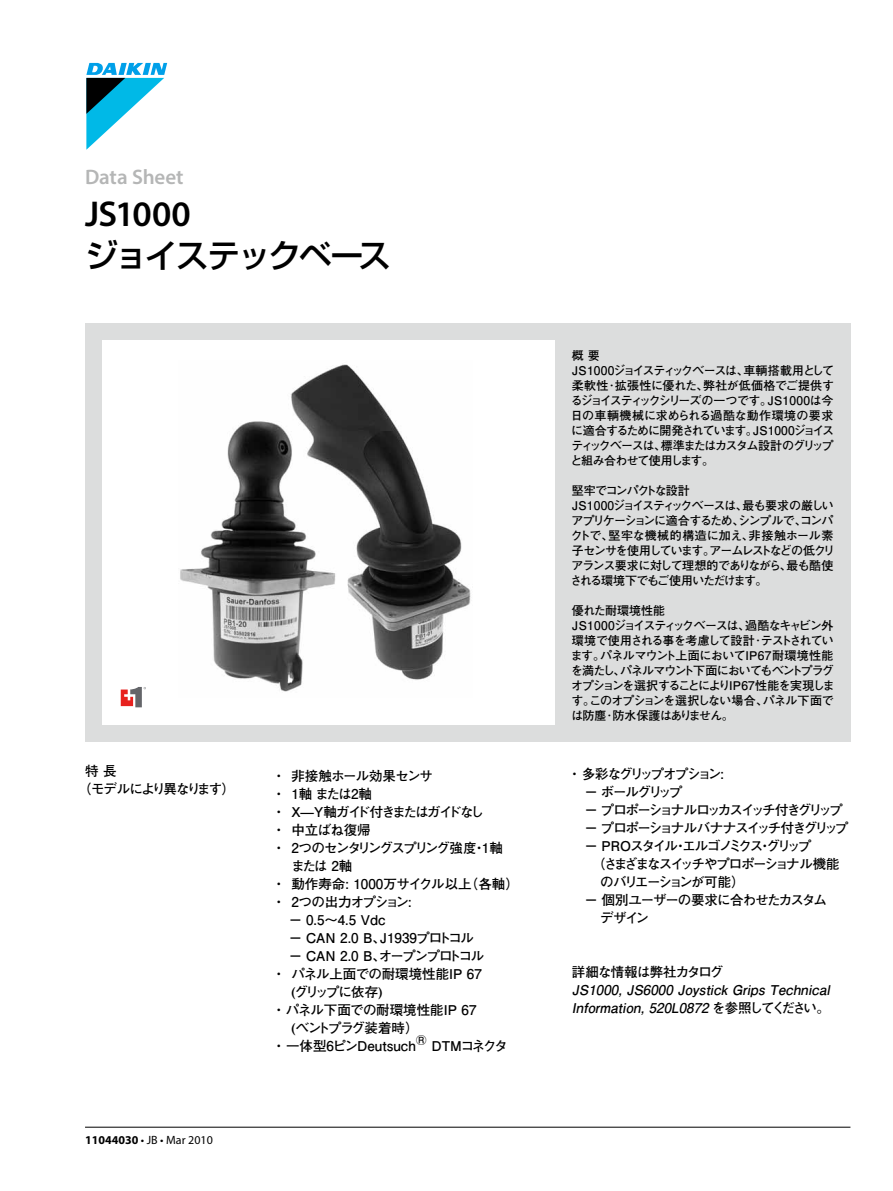
<style>
.page{position:relative;width:893px;height:1191px;background:#fff}
.page>*{position:absolute;margin:0;border:0;box-sizing:border-box;transform-origin:0 0}
.t1{font:600 36px "Myriad Pro";letter-spacing:-.015em;color:#000}
.t2{font:500 33px "Shin Go Pro";letter-spacing:-.075em;color:#000}
.t3{font:600 21px "Myriad Pro";letter-spacing:-.005em;color:#b5b6b6}
.t4{font:700 13.5px "Futo Go B101 Pro";color:#000}
.t5{font:italic 700 13.5px/18px "Futo Go B101 Pro";color:#000}
.t6{font:700 13.5px "Futo Go B101 Pro";letter-spacing:-.09em;color:#000}
.t7{font:700 13.5px "Futo Go B101 Pro";letter-spacing:-.16em;color:#000}
.t8{font:700 13.5px "Futo Go B101 Pro";letter-spacing:-.13em;color:#000}
.t9{font:700 13.5px "Futo Go B101 Pro";letter-spacing:-.065em;color:#000}
.t10{font:700 13.5px "Futo Go B101 Pro";letter-spacing:-.125em;color:#000}
.t11{font:700 13.5px "Futo Go B101 Pro";letter-spacing:-.115em;color:#000}
.t12{font:700 13.5px "Futo Go B101 Pro";letter-spacing:-.07em;color:#000}
.t13{font:700 13.5px "Futo Go B101 Pro";letter-spacing:-.12em;color:#000}
.t14{font:700 13.5px/18px "Futo Go B101 Pro";letter-spacing:-.135em;color:#000}
.t15{font:700 13.5px "Futo Go B101 Pro";letter-spacing:-.155em;color:#000}
.t16{font:700 13.5px "Futo Go B101 Pro";letter-spacing:-.04em;color:#000}
.t17{font:700 13.5px "Futo Go B101 Pro";letter-spacing:-.14em;color:#000}
.t18{font:700 13.5px "Futo Go B101 Pro";letter-spacing:-.145em;color:#000}
.t19{font:700 12px/15px "Futo Go B101 Pro";letter-spacing:-.065em;color:#000}
.t20{font:700 12px/15px "Futo Go B101 Pro";letter-spacing:-.085em;color:#000}
.t21{font:12px "Myriad Pro";color:#000}
.s1{font-weight:700}
.s2{font-style:normal}
</style>
<div class="page">
<div style="left:85px;top:323px;width:765px;height:419px;background:#dcdddd"></div>
<hr style="left:85px;top:1126px;width:765px;height:1px;background:#000">
<div style="left:102px;top:340px;width:453px;height:385px;background:#fff"></div>
<svg style="left:121px;top:687px;width:25px;height:20px"></svg>
<img style="left:180px;top:364px;width:291px;height:328px">
<svg style="left:86px;top:63px;width:81px;height:87px"></svg>
<h3 class="t3" style="left:85px;top:163px;width:100px">Data Sheet</h3>
<h1 class="t1" style="left:85px;top:191px;width:107px">JS1000</h1>
<h2 class="t2" style="left:85px;top:228px;width:308px">ジョイステックベース</h2>
<p class="t14" style="left:78px;top:760px;width:159px;text-indent:7px">特 長<br>（モデルにより異なります）</p>
<p class="t21" style="left:85px;top:1132px;width:129px"><span class="s1">11044030</span> • JB • Mar 2010</p>
<p class="t16" style="left:272px;top:765px;width:162px">・ 非接触ホール効果センサ</p>
<p class="t6" style="left:272px;top:783px;width:101px">・ 1軸 または2軸</p>
<p class="t13" style="left:272px;top:801px;width:213px">・ X—Y軸ガイド付きまたはガイドなし</p>
<p class="t6" style="left:272px;top:819px;width:100px">・ 中立ばね復帰</p>
<p class="t11" style="left:272px;top:837px;width:232px">・ 2つのセンタリングスプリング強度・1軸</p>
<p class="t6" style="left:291px;top:855px;width:63px">または 2軸</p>
<p class="t4" style="left:272px;top:873px;width:248px">・ 動作寿命: 1000万サイクル以上（各軸）</p>
<p class="t9" style="left:272px;top:891px;width:141px">・ 2つの出力オプション:</p>
<p class="t6" style="left:289px;top:909px;width:98px">− 0.5～4.5 Vdc</p>
<p class="t4" style="left:289px;top:927px;width:187px">− CAN 2.0 B、J1939プロトコル</p>
<p class="t6" style="left:289px;top:945px;width:197px">− CAN 2.0 B、オープンプロトコル</p>
<p class="t4" style="left:272px;top:963px;width:211px">・ パネル上面での耐環境性能IP 67</p>
<p class="t8" style="left:291px;top:981px;width:93px">(グリップに依存)</p>
<p class="t4" style="left:272px;top:999px;width:206px">・ パネル下面での耐環境性能IP 67</p>
<p class="t6" style="left:291px;top:1017px;width:129px">(ベントプラグ装着時）</p>
<p class="t4" style="left:272px;top:1035px;width:237px">・ 一体型6ピンDeutsuch® DTMコネクタ</p>
<p class="t19" style="left:570px;top:346px;width:265px">概 要<br>JS1000ジョイスティックベースは、車輌搭載用として柔軟性･拡張性に優れた、弊社が低価格でご提供するジョイスティックシリーズの一つです。JS1000は今日の車輌機械に求められる過酷な動作環境の要求に適合するために開発されています。JS1000ジョイスティックベースは、標準またはカスタム設計のグリップと組み合わせて使用します。</p>
<p class="t20" style="left:570px;top:481px;width:267px">堅牢でコンパクトな設計<br>JS1000ジョイスティックベースは、最も要求の厳しいアプリケーションに適合するため、シンプルで、コンパクトで、堅牢な機械的構造に加え、非接触ホール素子センサを使用しています。アームレストなどの低クリアランス要求に対して理想的でありながら、最も酷使される環境下でもご使用いただけます。</p>
<p class="t19" style="left:571px;top:601px;width:265px">優れた耐環境性能<br>JS1000ジョイスティックベースは、過酷なキャビン外環境で使用される事を考慮して設計･テストされています。パネルマウント上面においてIP67耐環境性能を満たし、パネルマウント下面においてもベントプラグオプションを選択することによりIP67性能を実現します。このオプションを選択しない場合、パネル下面では防塵･防水保護はありません。</p>
<p class="t15" style="left:568px;top:763px;width:158px">・ 多彩なグリップオプション:</p>
<p class="t18" style="left:584px;top:781px;width:100px">− ボールグリップ</p>
<p class="t7" style="left:584px;top:799px;width:260px">− プロポーショナルロッカスイッチ付きグリップ</p>
<p class="t10" style="left:584px;top:817px;width:266px">− プロポーショナルバナナスイッチ付きグリップ</p>
<p class="t7" style="left:584px;top:835px;width:229px">− PROスタイル・エルゴノミクス・グリップ</p>
<p class="t8" style="left:592px;top:852px;width:249px">（さまざまなスイッチやプロポーショナル機能</p>
<p class="t17" style="left:600px;top:870px;width:146px">のバリエーションが可能）</p>
<p class="t12" style="left:584px;top:888px;width:244px">− 個別ユーザーの要求に合わせたカスタム</p>
<p class="t6" style="left:600px;top:906px;width:51px">デザイン</p>
<p class="t9" style="left:572px;top:960px;width:153px">詳細な情報は弊社カタログ</p>
<p class="t5" style="left:572px;top:979px;width:263px">JS1000, JS6000 Joystick Grips Technical<br>Information, 520L0872 <span class="s2">を参照してください。</span></p>
</div>
